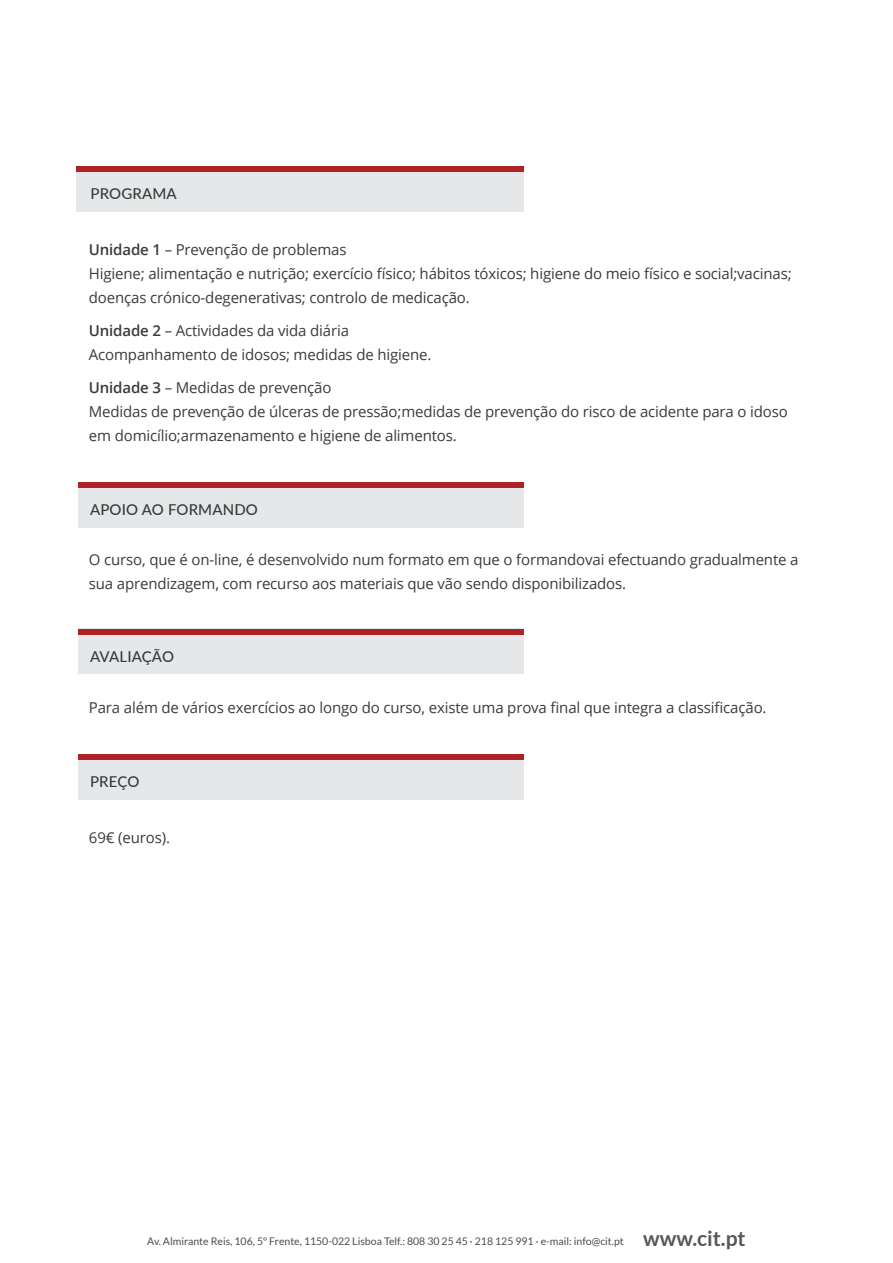
<style>
.page{position:relative;width:893px;height:1263px;background:#fff}
.page>*{position:absolute;margin:0;border:0;box-sizing:border-box;transform-origin:0 0}
.t1{font:15px/24px "Open Sans";letter-spacing:-.01em;color:#393b3b}
.t2{font:500 15px "Lato";letter-spacing:.01em;color:#393b3b}
.t3{font:10.5px "Lato";color:#4d4d4d}
.s1{font-weight:600}
.s2{font-weight:700;font-size:21px;color:#57585a}
</style>
<div class="page">
<div style="left:78px;top:482px;width:446px;height:45px;background:#e6e7e9"></div>
<div style="left:78px;top:482px;width:446px;height:6px;background:#ae2226"></div>
<div style="left:78px;top:629px;width:446px;height:45px;background:#e6e7e9"></div>
<div style="left:78px;top:629px;width:446px;height:5px;background:#ae2226"></div>
<div style="left:78px;top:754px;width:446px;height:45px;background:#e6e7e9"></div>
<div style="left:78px;top:754px;width:446px;height:6px;background:#ae2226"></div>
<div style="left:76px;top:166px;width:448px;height:45px;background:#e6e7e9"></div>
<div style="left:76px;top:166px;width:448px;height:6px;background:#ae2226"></div>
<p class="t2" style="left:91px;top:183px;width:88px">PROGRAMA</p>
<p class="t1" style="left:89px;top:237px;width:704px"><span class="s1">Unidade 1</span> – Prevenção de problemas<br>Higiene; alimentação e nutrição; exercício físico; hábitos tóxicos; higiene do meio físico e social;vacinas; doenças crónico-degenerativas; controlo de medicação.</p>
<p class="t1" style="left:89px;top:318px;width:344px"><span class="s1">Unidade 2</span> – Actividades da vida diária<br>Acompanhamento de idosos; medidas de higiene.</p>
<p class="t1" style="left:89px;top:375px;width:700px"><span class="s1">Unidade 3</span> – Medidas de prevenção<br>Medidas de prevenção de úlceras de pressão;medidas de prevenção do risco de acidente para o idoso em domicílio;armazenamento e higiene de alimentos.</p>
<p class="t2" style="left:90px;top:499px;width:170px">APOIO AO FORMANDO</p>
<p class="t1" style="left:89px;top:547px;width:711px">O curso, que é on-line, é desenvolvido num formato em que o formandovai efectuando gradualmente a sua aprendizagem, com recurso aos materiais que vão sendo disponibilizados.</p>
<p class="t2" style="left:90px;top:645px;width:86px">AVALIAÇÃO</p>
<p class="t1" style="left:89px;top:695px;width:679px">Para além de vários exercícios ao longo do curso, existe uma prova final que integra a classificação.</p>
<p class="t2" style="left:90px;top:771px;width:51px">PREÇO</p>
<p class="t1" style="left:89px;top:825px;width:83px">69€ (euros).</p>
<p class="t3" style="left:147px;top:1235px;width:600px">Av. Almirante Reis, 106, 5º Frente, 1150-022 Lisboa Telf.: 808 30 25 45 · 218 125 991 · e-mail: info@cit.pt <span class="s2">www.cit.pt</span></p>
</div>
